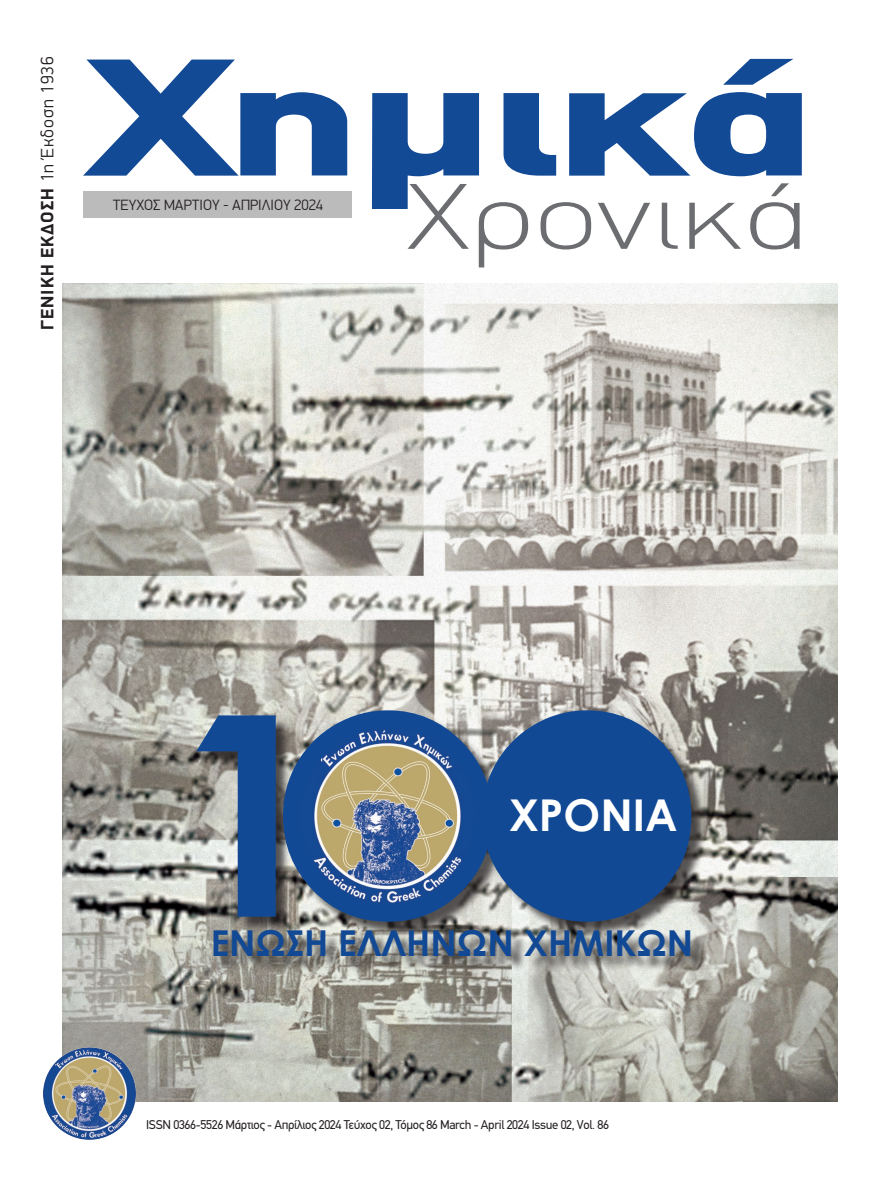
<style>
.page{position:relative;width:893px;height:1191px;background:#fff}
.page>*{position:absolute;margin:0;border:0;box-sizing:border-box;transform-origin:0 0}
.t1{font:900 166.65px "PF Din Text";letter-spacing:-.02em;color:#134a95;scale:1.56 1}
.t2{font:100 93.15px "PF Din Text";color:#6c6d70;scale:1.37 1}
.t3{font:700 43.8px "Century Gothic";color:#fff}
.t4{font:700 35.7px "Century Gothic";color:#124995}
.t5{font:700 18px "PF Din Display Pro";letter-spacing:.05em;color:#231f20}
.t6{font:300 15px "PF Din Display Pro";color:#231f20}
.t7{font:12.75px "PF Din Text";letter-spacing:-.025em;color:#231f20}
.s1{font-weight:300}
</style>
<div class="page">
<img style="left:62px;top:283px;width:776px;height:818px">
<div style="left:83px;top:192px;width:268px;height:26px;background:#bcbbbb"></div>
<img style="left:43px;top:1044px;width:97px;height:96px">
<div style="left:199px;top:712px;width:509px;height:260px;background:#231f20;opacity:.75"></div>
<svg style="left:283px;top:710px;width:199px;height:211px"></svg>
<svg style="left:196px;top:715px;width:80px;height:201px"></svg>
<svg style="left:482px;top:710px;width:209px;height:211px;fill:#124995"></svg>
<img style="left:300px;top:728px;width:175px;height:176px">
<h3 class="t5" style="left:36px;top:329px;width:275px;rotate:-90deg">ΓΕΝΙΚΗ ΕΚΔΟΣΗ <span class="s1">1η Έκδοση 1936</span></h3>
<h1 class="t1" style="left:91px;top:18px;width:464px">Χημικά</h1>
<h2 class="t2" style="left:406px;top:161px;width:295px">Χρονικά</h2>
<p class="t6" style="left:113px;top:196px;width:212px">ΤΕΥΧΟΣ ΜΑΡΤΙΟΥ - ΑΠΡΙΛΙΟΥ 2024</p>
<h3 class="t3" style="left:509px;top:782px;width:170px">ΧΡΟΝΙΑ</h3>
<h3 class="t4" style="left:211px;top:915px;width:484px">ΕΝΩΣΗ ΕΛΛΗΝΩΝ ΧΗΜΙΚΩΝ</h3>
<p class="t7" style="left:146px;top:1117px;width:464px">ISSN 0366-5526 Μάρτιος - Απρίλιος 2024 Τεύχος 02, Τόμος 86 March - April 2024 Issue 02, Vol. 86</p>
</div>
